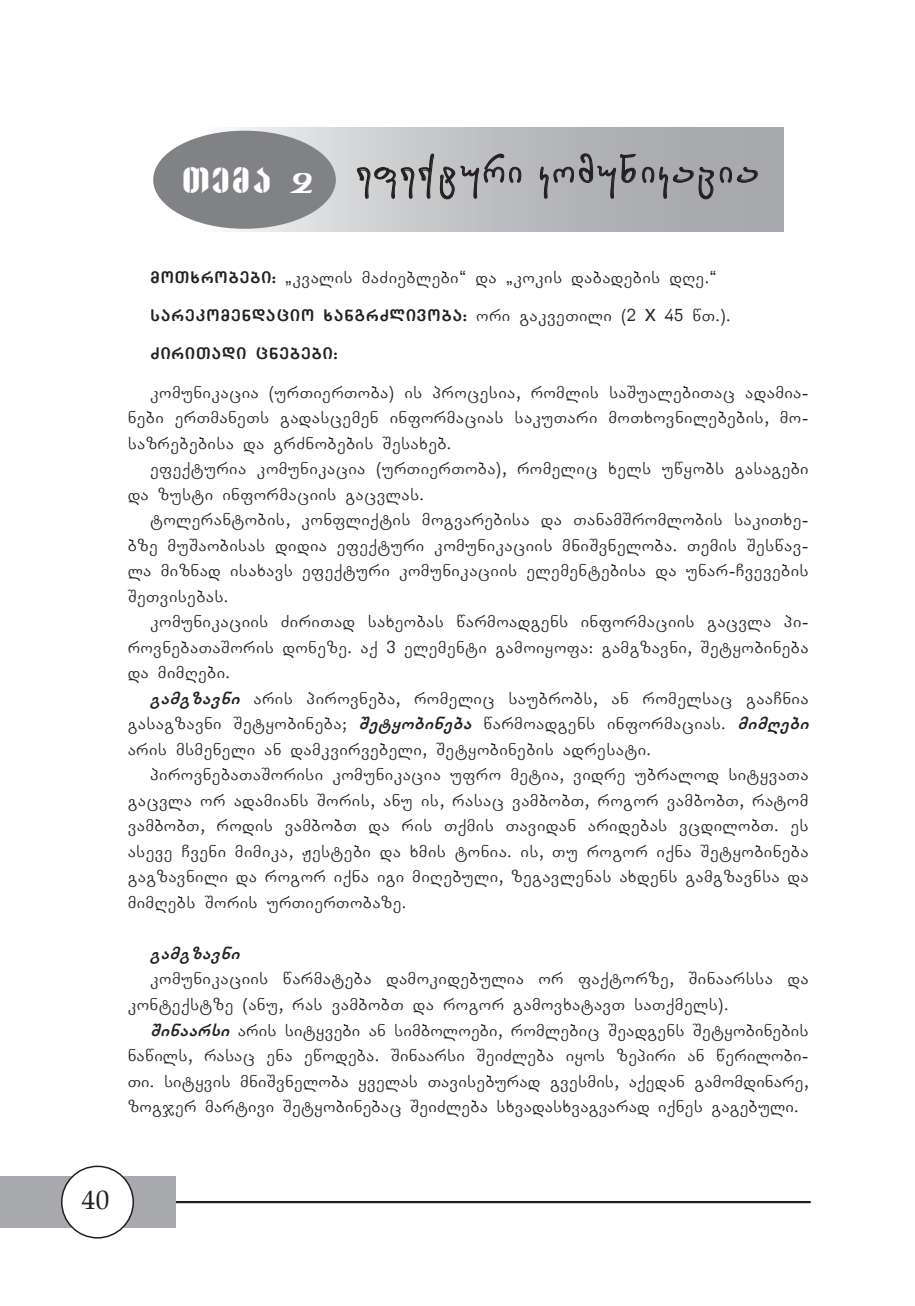
<style>
.page{position:relative;width:915px;height:1306px;background:#fff}
.page>*{position:absolute;margin:0;border:0;box-sizing:border-box;transform-origin:0 0}
.t1{font:39px "Daviti";letter-spacing:.07em;color:#231f20}
.T_E_X_T_I{font:27px "Book Antiqua";color:#231f20}
.T_E_X_T_I-2{font:17.25px/25.5px "Kolhety Normal";letter-spacing:.02em;color:#231f20;text-align:justify}
.T_E_X_T_I-3{font:italic 700 17.25px "Kolhety";color:#231f20}
.T_E_X_T_I-4{font:700 16.5px "Kolhety Mt";letter-spacing:.02em;color:#231f20}
.s1{font-family:"Napraliani";font-size:41.55px;color:#fff}
.s2{font-family:"Kolhety Mt";font-weight:700;font-size:16.5px}
.s3{font-family:"Kolhety Normal";font-weight:400;font-size:17.25px}
.s4{font-family:"Kolhety";font-weight:700;font-style:italic}
</style>
<div class="page">
<hr style="left:157px;top:1200px;width:653px;height:3px;background:#231f20">
<div style="left:0;top:1176px;width:175px;height:51px;background:#a8a9ad"></div>
<div style="left:62px;top:1166px;width:71px;height:71px;background:#fff;border-radius:50%"></div>
<div style="left:61px;top:1165px;width:73px;height:73px;border:2px solid #231f20;border-radius:50%"></div>
<div style="left:204px;top:128px;width:578px;height:104px;background:linear-gradient(to right,#ebebec,#9b9da1)"></div>
<svg style="left:356px;top:153px;width:165px;height:47px;background:#b1b1b3"></svg>
<svg style="left:539px;top:153px;width:219px;height:47px;background:#9e9ea2"></svg>
<div style="left:153px;top:131px;width:183px;height:98px;background:#808285;border-radius:50%"></div>
<p class="t1" style="left:183px;top:151px;width:577px"><span class="s1">TEMA 2</span> efeqturi komunikacia</p>
<p class="T_E_X_T_I-2" style="left:150px;top:265px;width:568px"><span class="s2">MOTXROBEBI:</span> `KVALIS MAZIEBLEBI~ DA `KOKIS DABADEBIS DRE.~</p>
<p class="T_E_X_T_I-4" style="left:150px;top:307px;width:581px">SAREKOMENDACIO XANGRZLIVOBA: <span class="s3">ORI GAKVETILI (2 X 45 WT.).</span></p>
<p class="T_E_X_T_I-4" style="left:150px;top:346px;width:189px">ZIRITADI CNEBEBI:</p>
<p class="T_E_X_T_I-2" style="left:128px;top:380px;width:680px;text-indent:22px">KOMUNIKACIA (URTIERTOBA) IS PROCESIA, ROMLIS SASUALEBITAC ADAMIA-NE-BI ERTMANETS GADASCEMEN INFORMACIAS SAKUTARI MOTXOV-NI-LE-BEBIS, MO-SAZREBEBISA DA GRZNOBEBIS SESAXEB.</p>
<p class="T_E_X_T_I-2" style="left:128px;top:457px;width:682px;text-indent:22px">EFEQTURIA KOMUNIKACIA (URTIERTOBA), ROMELIC XELS UWYOBS GASAGEBI<br>DA ZUSTI INFORMACIIS GACVLAS.</p>
<p class="T_E_X_T_I-2" style="left:128px;top:508px;width:682px;text-indent:22px">TOLERANTOBIS, KONFLIQTIS MOGVAREBISA DA TANAMSROMLOBIS SAKITXE-BZE MUSAOBISAS DIDIA EFEQTURI KOMUNIKACIIS MNISVNELOBA. TEMIS SESWAV-LA MIZNAD ISAXAVS EFEQTURI KOMUNIKACIIS ELEMENTEBISA DA UNAR-CVEVEBIS SETVISEBAS.</p>
<p class="T_E_X_T_I-2" style="left:128px;top:610px;width:682px;text-align:left;text-indent:22px">KOMUNIKACIIS ZIRITAD SAXEOBAS WARMOADGENS INFORMACIIS GACVLA PI-<br>ROVNEBATASORIS DONEZE. AQ 3 ELEMENTI GAMOIYOFA: GAMGZAVNI, SETYOBINEBA<br>DA MIMREBI.</p>
<p class="T_E_X_T_I-2" style="left:128px;top:686px;width:687px;text-align:left;text-indent:22px"><span class="s4">GAMGZAVNI</span> ARIS PIROVNEBA, ROMELIC SAUBROBS, AN ROMELSAC GAACNIA<br>GA-SAG-ZAVNI SETYOBINEBA; <span class="s4">SETYOBINEBA</span> WARMOADGENS INFORMACIAS. <span class="s4">MIMREBI<br></span>ARIS MSMENELI AN DAMKVIRVEBELI, SETYOBINEBIS ADRESATI.</p>
<p class="T_E_X_T_I-2" style="left:128px;top:763px;width:682px;text-indent:22px">PIROVNEBATASORISI KOMUNIKACIA UFRO METIA, VIDRE UBRALOD SITYVATA GACVLA OR ADAMIANS SORIS, ANU IS, RASAC VAMBOBT, ROGOR VAMBOBT, RATOM VAMBOBT, RODIS VAMBOBT DA RIS TQMIS TAVIDAN ARIDEBAS VCDILOBT. ES ASEVE CVENI MIMIKA, JESTEBI DA XMIS TONIA. IS, TU ROGOR IQNA SETYOBINEBA GAGZAVNILI DA ROGOR IQNA IGI MIREBULI, ZEGAVLENAS AXDENS GAMGZAVNSA DA MIMREBS SORIS URTIERTOBAZE.</p>
<p class="T_E_X_T_I-3" style="left:150px;top:944px;width:96px">GAMGZAVNI</p>
<p class="T_E_X_T_I-2" style="left:128px;top:967px;width:682px;text-indent:22px">KOMUNIKACIIS WARMATEBA DAMOKIDEBULIA OR FAQTORZE, SINAARSSA DA<br>KONTEQSTZE (ANU, RAS VAMBOBT DA ROGOR GAMOVXATAVT SATQMELS).</p>
<p class="T_E_X_T_I-2" style="left:128px;top:1018px;width:682px;text-indent:22px"><span class="s4">SINAARSI</span> ARIS SITYVEBI AN SIMBOLOEBI, ROMLEBIC SEADGENS SETYOBINEBIS NAWILS, RASAC ENA EWODEBA. SINAARSI SEIZLEBA IYOS ZEPIRI AN WERILOBI-TI. SITYVIS MNISVNELOBA YVELAS TAVISEBURAD GVESMIS, AQE-DAN GAMOMDINARE, ZOGJER MARTIVI SETYOBINEBAC SEIZLEBA SXVADASXVA-GVARAD IQNES GAGEBULI.</p>
<p class="T_E_X_T_I" style="left:82px;top:1180px;width:29px">40</p>
</div>
